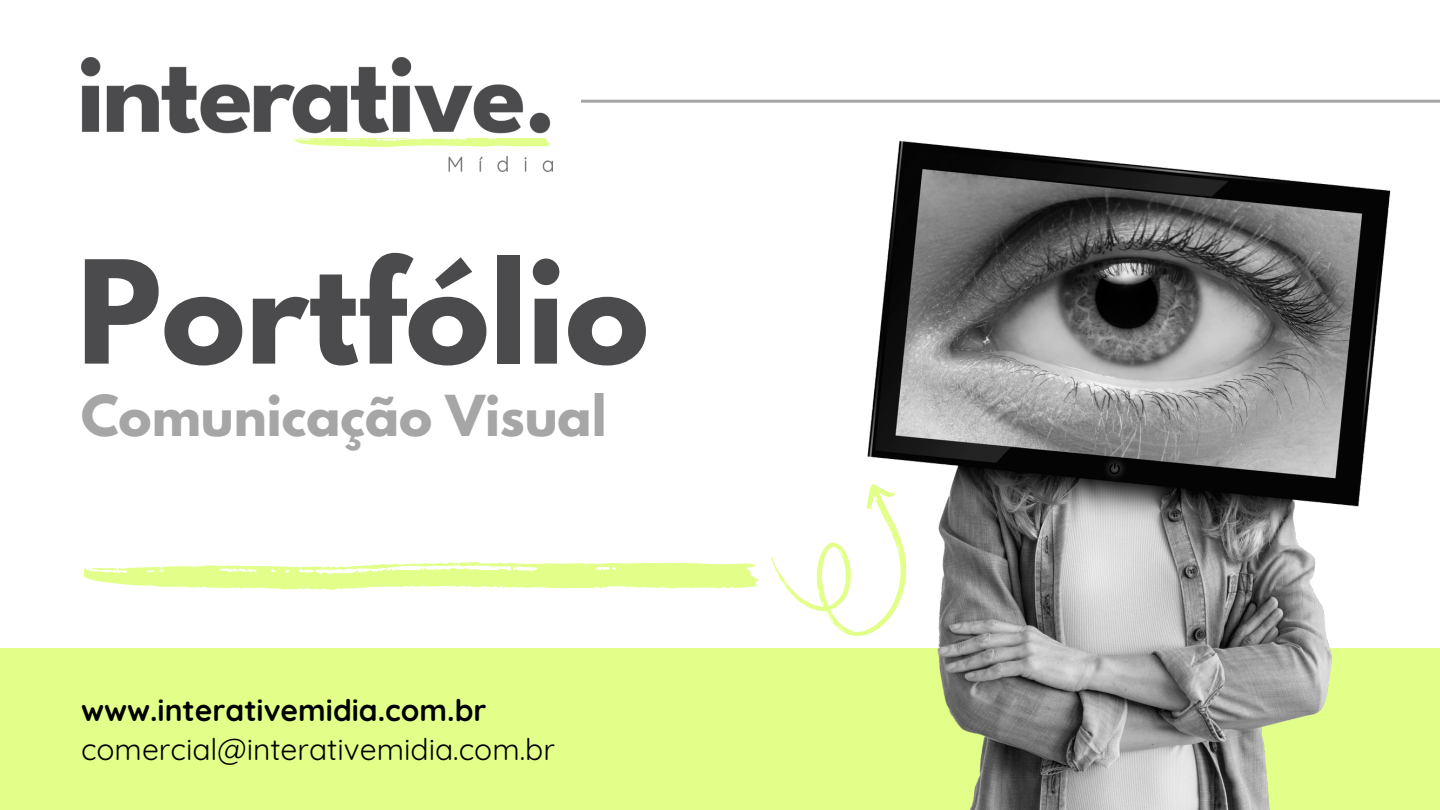
<style>
.page{position:relative;width:1440px;height:810px;background:#fff}
.page>*{position:absolute;margin:0;border:0;box-sizing:border-box;transform-origin:0 0}
.t1{font:700 126.6px "League Spartan";color:#4b4b4d}
.t2{font:700 50px "League Spartan";color:#a6a6a6}
.t3{font:30px "Quicksand";color:#000}
.t4{font:700 30px "Quicksand";color:#000}
</style>
<div class="page">
<div style="left:0;top:649px;width:1440px;height:161px;background:#e2ff8a"></div>
<hr style="left:581px;top:100px;width:859px;height:3px;background:#a6a6a6">
<img style="left:867px;top:140px;width:573px;height:670px">
<svg style="left:83px;top:466px;width:871px;height:190px"></svg>
<img style="left:81px;top:57px;width:472px;height:114px">
<h1 class="t1" style="left:77px;top:250px;width:573px">Portfólio</h1>
<p class="t2" style="left:81px;top:391px;width:527px">Comunicação Visual</p>
<h2 class="t4" style="left:81px;top:691px;width:407px">www.interativemidia.com.br</h2>
<p class="t3" style="left:81px;top:730px;width:475px">comercial@interativemidia.com.br</p>
</div>
